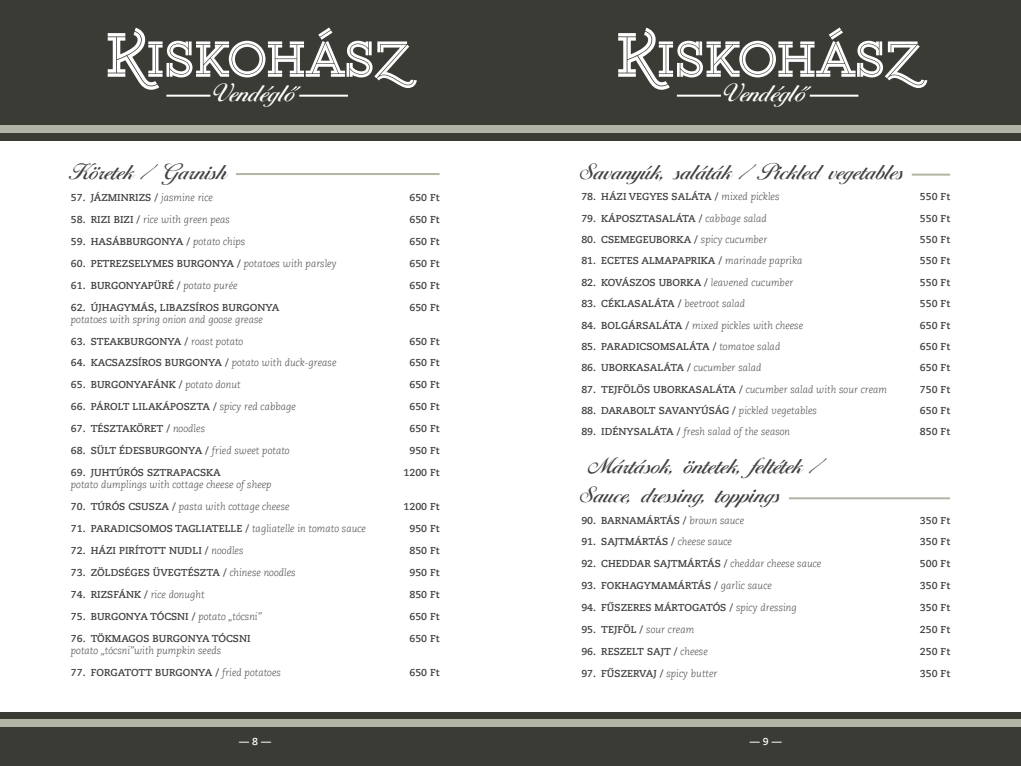
<style>
.page{position:relative;width:1021px;height:766px;background:#fff}
.page>*{position:absolute;margin:0;border:0;box-sizing:border-box;transform-origin:0 0}
.t1{font:27px "Larissa";color:#fff}
.t2{font:24px/28.8px "Larissa";color:#414042}
.t3{font:700 10px "Caecilia LT Std";color:#414042}
.t4{font:italic 300 10px "Caecilia LT Std";color:#414042}
.t5{font:700 10px "Caecilia LT Std";color:#fff}
.s1{font-weight:300;font-style:italic}
.s2{font-weight:700;font-style:normal}
</style>
<div class="page">
<div style="left:0;top:711px;width:1020px;height:54px;background:#3a3b35"></div>
<div style="left:0;top:719px;width:1020px;height:7px;background:#b2b5a5"></div>
<div style="left:0;top:0;width:1020px;height:141px;background:#3a3b35"></div>
<div style="left:0;top:125px;width:1020px;height:8px;background:#b2b5a5"></div>
<hr style="left:166px;top:95px;width:44px;height:2px;background:#fff">
<hr style="left:299px;top:95px;width:49px;height:2px;background:#fff">
<svg style="left:108px;top:27px;width:309px;height:64px"></svg>
<hr style="left:677px;top:95px;width:44px;height:2px;background:#fff">
<hr style="left:809px;top:95px;width:49px;height:2px;background:#fff">
<svg style="left:618px;top:27px;width:309px;height:64px"></svg>
<hr style="left:911px;top:173px;width:39px;height:2px;background:#b2b5a5">
<hr style="left:236px;top:173px;width:203px;height:2px;background:#b2b5a5">
<hr style="left:789px;top:497px;width:161px;height:2px;background:#b2b5a5">
<h1 class="t1" style="left:213px;top:72px;width:86px">Vendéglo</h1>
<h1 class="t1" style="left:723px;top:72px;width:86px">Vendéglo</h1>
<h2 class="t2" style="left:71px;top:155px;width:160px">Köretek / Garnish</h2>
<p class="t3" style="left:71px;top:191px;width:143px">57. JÁZMINRIZS / <span class="s1">jasmine rice</span></p>
<p class="t3" style="left:409px;top:191px;width:32px">650 Ft</p>
<p class="t4" style="left:71px;top:214px;width:161px"><span class="s2">58. RIZI BIZI /</span> rice with green peas</p>
<p class="t3" style="left:409px;top:213px;width:32px">650 Ft</p>
<p class="t3" style="left:71px;top:235px;width:176px">59. HASÁBBURGONYA / <span class="s1">potato chips</span></p>
<p class="t3" style="left:409px;top:235px;width:32px">650 Ft</p>
<p class="t3" style="left:71px;top:257px;width:267px">60. PETREZSELYMES BURGONYA / <span class="s1">potatoes with parsley</span></p>
<p class="t3" style="left:409px;top:257px;width:32px">650 Ft</p>
<p class="t3" style="left:71px;top:279px;width:168px">61. BURGONYAPÜRÉ / <span class="s1">potato purée</span></p>
<p class="t3" style="left:409px;top:279px;width:32px">650 Ft</p>
<p class="t3" style="left:71px;top:301px;width:210px">62. ÚJHAGYMÁS, LIBAZSÍROS BURGONYA</p>
<p class="t3" style="left:409px;top:301px;width:32px">650 Ft</p>
<p class="t4" style="left:71px;top:313px;width:194px">potatoes with spring onion and goose grease</p>
<p class="t3" style="left:71px;top:335px;width:174px">63. STEAKBURGONYA / <span class="s1">roast potato</span></p>
<p class="t3" style="left:409px;top:335px;width:32px">650 Ft</p>
<p class="t3" style="left:71px;top:357px;width:267px">64. KACSAZSÍROS BURGONYA / <span class="s1">potato with duck-grease</span></p>
<p class="t3" style="left:409px;top:357px;width:32px">650 Ft</p>
<p class="t3" style="left:71px;top:379px;width:171px">65. BURGONYAFÁNK / <span class="s1">potato donut</span></p>
<p class="t3" style="left:409px;top:379px;width:32px">650 Ft</p>
<p class="t3" style="left:71px;top:401px;width:227px">66. PÁROLT LILAKÁPOSZTA / <span class="s1">spicy red cabbage</span></p>
<p class="t3" style="left:409px;top:401px;width:32px">650 Ft</p>
<p class="t3" style="left:71px;top:423px;width:136px">67. TÉSZTAKÖRET / <span class="s1">noodles</span></p>
<p class="t3" style="left:409px;top:423px;width:32px">650 Ft</p>
<p class="t3" style="left:71px;top:444px;width:220px">68. SÜLT ÉDESBURGONYA / <span class="s1">fried sweet potato</span></p>
<p class="t3" style="left:409px;top:444px;width:32px">950 Ft</p>
<p class="t3" style="left:71px;top:466px;width:151px">69. JUHTÚRÓS SZTRAPACSKA</p>
<p class="t3" style="left:403px;top:466px;width:38px">1200 Ft</p>
<p class="t4" style="left:71px;top:479px;width:202px">potato dumplings with cottage cheese of sheep</p>
<p class="t4" style="left:71px;top:501px;width:220px"><span class="s2">70. TÚRÓS CSUSZA /</span> pasta with cottage cheese</p>
<p class="t3" style="left:403px;top:500px;width:38px">1200 Ft</p>
<p class="t3" style="left:71px;top:522px;width:296px">71. PARADICSOMOS TAGLIATELLE / <span class="s1">tagliatelle in tomato sauce</span></p>
<p class="t3" style="left:409px;top:522px;width:32px">950 Ft</p>
<p class="t3" style="left:71px;top:544px;width:174px">72. HÁZI PIRÍTOTT NUDLI / <span class="s1">noodles</span></p>
<p class="t3" style="left:409px;top:544px;width:32px">850 Ft</p>
<p class="t3" style="left:71px;top:566px;width:226px">73. ZÖLDSÉGES ÜVEGTÉSZTA / <span class="s1">chinese noodles</span></p>
<p class="t3" style="left:409px;top:566px;width:32px">950 Ft</p>
<p class="t3" style="left:71px;top:588px;width:135px">74. RIZSFÁNK / <span class="s1">rice donught</span></p>
<p class="t3" style="left:409px;top:588px;width:32px">850 Ft</p>
<p class="t3" style="left:71px;top:610px;width:192px">75. BURGONYA TÓCSNI / <span class="s1">potato „tócsni”</span></p>
<p class="t3" style="left:409px;top:610px;width:32px">650 Ft</p>
<p class="t3" style="left:71px;top:632px;width:181px">76. TÖKMAGOS BURGONYA TÓCSNI</p>
<p class="t3" style="left:409px;top:632px;width:32px">650 Ft</p>
<p class="t4" style="left:71px;top:644px;width:152px">potato „tócsni”with pumpkin seeds</p>
<p class="t3" style="left:71px;top:666px;width:211px">77. FORGATOTT BURGONYA / <span class="s1">fried potatoes</span></p>
<p class="t3" style="left:409px;top:666px;width:32px">650 Ft</p>
<h2 class="t2" style="left:581px;top:155px;width:326px">Savanyúk, saláták / Pickled vegetables</h2>
<p class="t3" style="left:581px;top:191px;width:200px">78. HÁZI VEGYES SALÁTA / <span class="s1">mixed pickles</span></p>
<p class="t3" style="left:919px;top:191px;width:32px">550 Ft</p>
<p class="t3" style="left:581px;top:212px;width:187px">79. KÁPOSZTASALÁTA / <span class="s1">cabbage salad</span></p>
<p class="t3" style="left:919px;top:212px;width:32px">550 Ft</p>
<p class="t3" style="left:581px;top:233px;width:187px">80. CSEMEGEUBORKA / <span class="s1">spicy cucumber</span></p>
<p class="t3" style="left:919px;top:233px;width:32px">550 Ft</p>
<p class="t3" style="left:581px;top:255px;width:223px">81. ECETES ALMAPAPRIKA / <span class="s1">marinade paprika</span></p>
<p class="t3" style="left:919px;top:255px;width:32px">550 Ft</p>
<p class="t3" style="left:581px;top:276px;width:213px">82. KOVÁSZOS UBORKA / <span class="s1">leavened cucumber</span></p>
<p class="t3" style="left:919px;top:276px;width:32px">550 Ft</p>
<p class="t3" style="left:581px;top:298px;width:165px">83. CÉKLASALÁTA / <span class="s1">beetroot salad</span></p>
<p class="t3" style="left:919px;top:298px;width:32px">550 Ft</p>
<p class="t4" style="left:581px;top:319px;width:223px"><span class="s2">84. BOLGÁRSALÁTA /</span> mixed pickles with cheese</p>
<p class="t3" style="left:919px;top:319px;width:32px">650 Ft</p>
<p class="t3" style="left:581px;top:340px;width:200px">85. PARADICSOMSALÁTA / <span class="s1">tomatoe salad</span></p>
<p class="t3" style="left:919px;top:340px;width:32px">650 Ft</p>
<p class="t3" style="left:581px;top:362px;width:181px">86. UBORKASALÁTA / <span class="s1">cucumber salad</span></p>
<p class="t3" style="left:919px;top:362px;width:32px">650 Ft</p>
<p class="t4" style="left:581px;top:383px;width:307px"><span class="s2">87. TEJFÖLÖS UBORKASALÁTA /</span> cucumber salad with sour cream</p>
<p class="t3" style="left:919px;top:383px;width:32px">750 Ft</p>
<p class="t3" style="left:581px;top:404px;width:237px">88. DARABOLT SAVANYÚSÁG / <span class="s1">pickled vegetables</span></p>
<p class="t3" style="left:919px;top:404px;width:32px">650 Ft</p>
<p class="t4" style="left:581px;top:426px;width:210px"><span class="s2">89. IDÉNYSALÁTA /</span> fresh salad of the season</p>
<p class="t3" style="left:919px;top:426px;width:32px">850 Ft</p>
<h2 class="t2" style="left:581px;top:448px;width:242px;text-indent:9px">Mártások, öntetek, feltétek /<br>Sauce, dressing, toppings</h2>
<p class="t3" style="left:581px;top:514px;width:164px">90. BARNAMÁRTÁS / <span class="s1">brown sauce</span></p>
<p class="t3" style="left:919px;top:514px;width:32px">350 Ft</p>
<p class="t3" style="left:581px;top:536px;width:152px">91. SAJTMÁRTÁS / <span class="s1">cheese sauce</span></p>
<p class="t3" style="left:919px;top:536px;width:32px">350 Ft</p>
<p class="t3" style="left:581px;top:558px;width:241px">92. CHEDDAR SAJTMÁRTÁS / <span class="s1">cheddar cheese sauce</span></p>
<p class="t3" style="left:919px;top:558px;width:32px">500 Ft</p>
<p class="t3" style="left:581px;top:579px;width:192px">93. FOKHAGYMAMÁRTÁS / <span class="s1">garlic sauce</span></p>
<p class="t3" style="left:919px;top:579px;width:32px">350 Ft</p>
<p class="t3" style="left:581px;top:601px;width:217px">94. FŰSZERES MÁRTOGATÓS / <span class="s1">spicy dressing</span></p>
<p class="t3" style="left:919px;top:601px;width:32px">350 Ft</p>
<p class="t3" style="left:581px;top:623px;width:114px">95. TEJFÖL / <span class="s1">sour cream</span></p>
<p class="t3" style="left:919px;top:623px;width:32px">250 Ft</p>
<p class="t3" style="left:581px;top:645px;width:128px">96. RESZELT SAJT / <span class="s1">cheese</span></p>
<p class="t3" style="left:919px;top:645px;width:32px">250 Ft</p>
<p class="t3" style="left:581px;top:667px;width:137px">97. FŰSZERVAJ / <span class="s1">spicy butter</span></p>
<p class="t3" style="left:919px;top:667px;width:32px">350 Ft</p>
<p class="t5" style="left:239px;top:735px;width:33px">— 8 —</p>
<p class="t5" style="left:749px;top:735px;width:33px">— 9 —</p>
</div>
